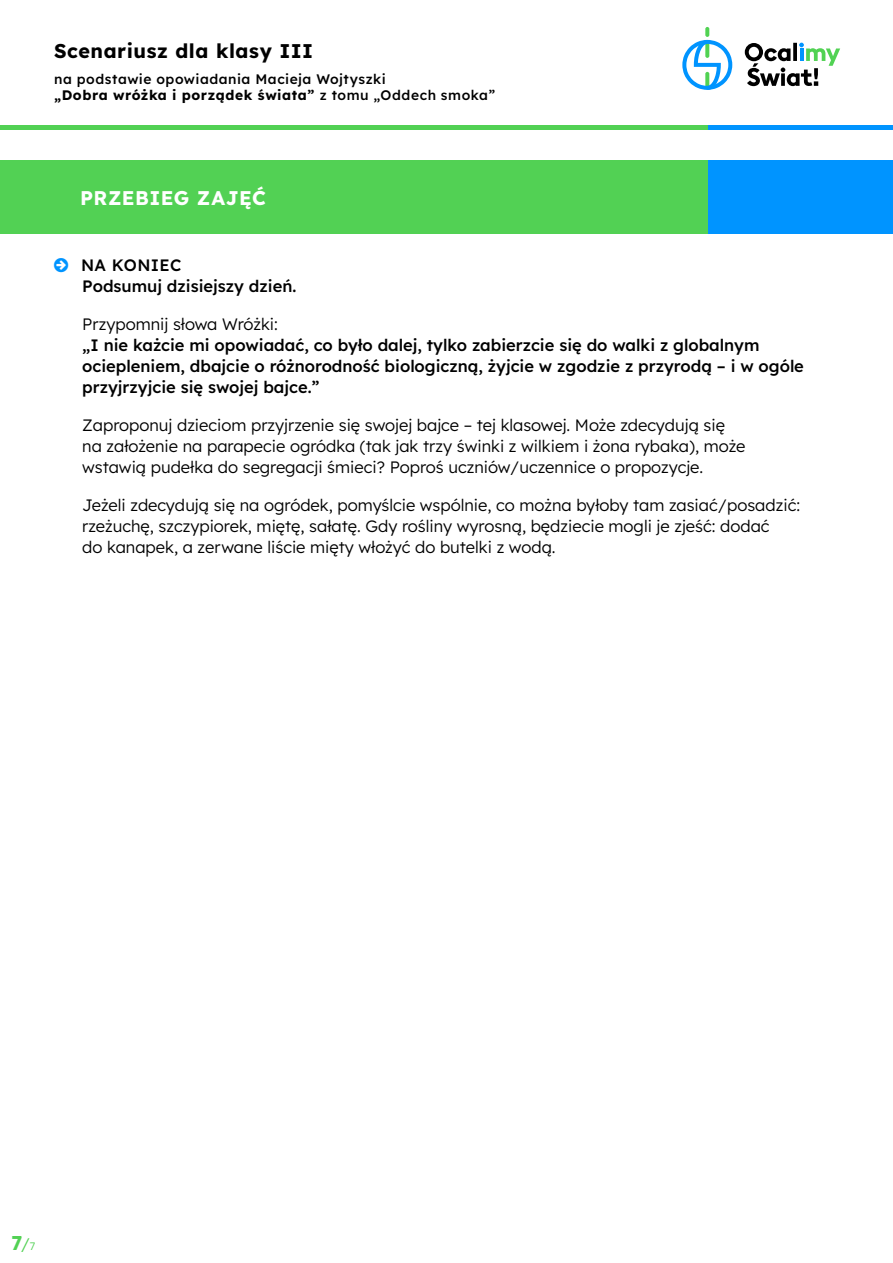
<style>
.page{position:relative;width:893px;height:1263px;background:#fff}
.page>*{position:absolute;margin:0;border:0;box-sizing:border-box;transform-origin:0 0}
.t1{font:700 19.8px "Lexend";letter-spacing:.025em;color:#000}
.t2{font:700 19.8px "Lexend";letter-spacing:.02em;color:#fff}
.t3{font:700 19.8px "Lexend";color:#52d154}
.t4{font:300 16.5px/21px "Lexend";color:#000}
.t5{font:500 16.5px/21px "Lexend";color:#000}
.t6{font:500 13.8px/16.5px "Lexend";letter-spacing:.035em;color:#000}
.s1{font-weight:700}
.s2{font-weight:300;font-size:16.8px}
.s3{font-weight:300;font-size:10.8px}
</style>
<div class="page">
<div style="left:0;top:125px;width:893px;height:5px;background:#52d154"></div>
<div style="left:708px;top:125px;width:185px;height:5px;background:#0094ff"></div>
<svg style="left:705px;top:27px;width:4px;height:10px"></svg>
<svg style="left:682px;top:40px;width:50px;height:50px"></svg>
<svg style="left:745px;top:43px;width:95px;height:43px"></svg>
<div style="left:0;top:160px;width:893px;height:74px;background:#52d154"></div>
<div style="left:708px;top:160px;width:185px;height:74px;background:#0094ff"></div>
<p class="t1" style="left:54px;top:37px;width:261px">Scenariusz dla klasy III</p>
<p class="t6" style="left:54px;top:70px;width:443px">na podstawie opowiadania Macieja Wojtyszki<br><span class="s1">„Dobra wróżka i porządek świata”</span> z tomu „Oddech smoka”</p>
<p class="t2" style="left:80px;top:184px;width:187px">PRZEBIEG ZAJĘĆ</p>
<p class="t5" style="left:81px;top:253px;width:217px">NA KONIEC<br>Podsumuj dzisiejszy dzień.</p>
<p class="t4" style="left:82px;top:312px;width:197px">Przypomnij słowa Wróżki:</p>
<p class="t5" style="left:82px;top:333px;width:723px">„I nie każcie mi opowiadać, co było dalej, tylko zabierzcie się do walki z globalnym ociepleniem, dbajcie o różnorodność biologiczną, żyjcie w zgodzie z przyrodą – i w ogóle przyjrzyjcie się swojej bajce.”</p>
<p class="t4" style="left:82px;top:413px;width:665px">Zaproponuj dzieciom przyjrzenie się swojej bajce – tej klasowej. Może zdecydują się na założenie na parapecie ogródka (tak jak trzy świnki z wilkiem i żona rybaka), może wstawią pudełka do segregacji śmieci? Poproś uczniów/uczennice o propozycje.</p>
<p class="t4" style="left:82px;top:493px;width:719px">Jeżeli zdecydują się na ogródek, pomyślcie wspólnie, co można byłoby tam zasiać/posadzić: rzeżuchę, szczypiorek, miętę, sałatę. Gdy rośliny wyrosną, będziecie mogli je zjeść: dodać<br>do kanapek, a zerwane liście mięty włożyć do butelki z wodą.</p>
<p class="t3" style="left:11px;top:1228px;width:26px">7<span class="s2">/</span><span class="s3">7</span></p>
</div>
